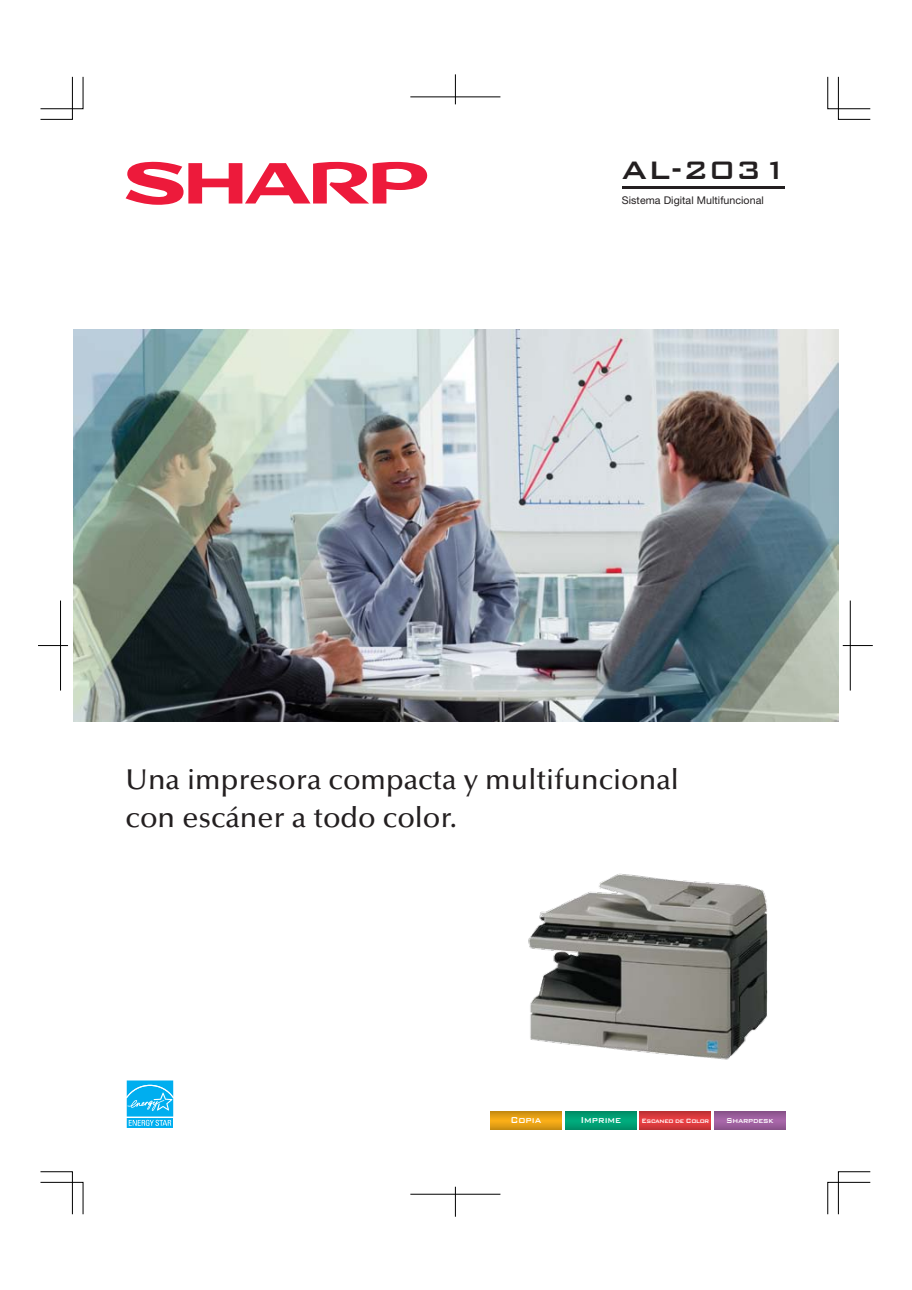
<style>
.page{position:relative;width:912px;height:1290px;background:#fff}
.page>*{position:absolute;margin:0;border:0;box-sizing:border-box;transform-origin:0 0}
.t1{font:500 33.75px "Bank Gothic BT";letter-spacing:.01em;color:#231f20}
.t2{font:500 28.75px/38.8px "Optima";color:#231f20}
.t3{font:500 11.5px "Bank Gothic BT";color:#fff;scale:.87 1}
.t4{font:10.62px "Helvetica Neue LT Std";letter-spacing:.005em;color:#231f20}
.t5{font:500 9.38px "Bank Gothic BT";letter-spacing:-.03em;color:#fff;scale:.87 1}
.t6{font:500 8.25px "Bank Gothic BT";letter-spacing:-.05em;color:#fff;scale:.87 1}
</style>
<div class="page">
<img style="left:73px;top:330px;width:765px;height:391px">
<svg style="left:126px;top:162px;width:302px;height:43px"></svg>
<div style="left:126px;top:1079px;width:48px;height:39px;background:#7fd6f6"></div>
<svg style="left:126px;top:1081px;width:48px;height:47px"></svg>
<img style="left:528px;top:873px;width:258px;height:256px">
<hr style="left:622px;top:187px;width:163px;height:2px;background:#231f20">
<svg style="left:490px;top:1111px;width:71px;height:18px"></svg>
<div style="left:565px;top:1111px;width:71px;height:18px;background:linear-gradient(to right,#00a074,#00a074)"></div>
<svg style="left:639px;top:1111px;width:71px;height:18px"></svg>
<div style="left:714px;top:1111px;width:71px;height:18px;background:linear-gradient(to right,#9c5f9d,#9c5f9d)"></div>
<svg style="left:40px;top:1172px;width:43px;height:42px"></svg>
<svg style="left:40px;top:77px;width:43px;height:42px"></svg>
<svg style="left:827px;top:77px;width:43px;height:42px"></svg>
<svg style="left:827px;top:1172px;width:43px;height:42px"></svg>
<hr style="left:38px;top:645px;width:30px;height:1px;background:#000">
<hr style="left:60px;top:601px;width:1px;height:90px;background:#000">
<hr style="left:842px;top:645px;width:30px;height:1px;background:#000">
<hr style="left:849px;top:601px;width:1px;height:90px;background:#000">
<hr style="left:410px;top:97px;width:90px;height:1px;background:#000">
<hr style="left:455px;top:74px;width:1px;height:30px;background:#000">
<hr style="left:410px;top:1194px;width:90px;height:1px;background:#000">
<hr style="left:455px;top:1187px;width:1px;height:30px;background:#000">
<p class="t1" style="left:621px;top:152px;width:168px">AL-2031</p>
<p class="t4" style="left:621px;top:194px;width:143px">Sistema Digital Multifuncional</p>
<p class="t2" style="left:126px;top:760px;width:554px">Una impresora compacta y multifuncional con escáner a todo color.</p>
<p class="t3" style="left:510px;top:1114px;width:37px">Copia</p>
<p class="t3" style="left:580px;top:1114px;width:49px">Imprime</p>
<p class="t6" style="left:641px;top:1116px;width:79px">Escaneo de Color</p>
<p class="t5" style="left:726px;top:1115px;width:56px">Sharpdesk</p>
</div>
